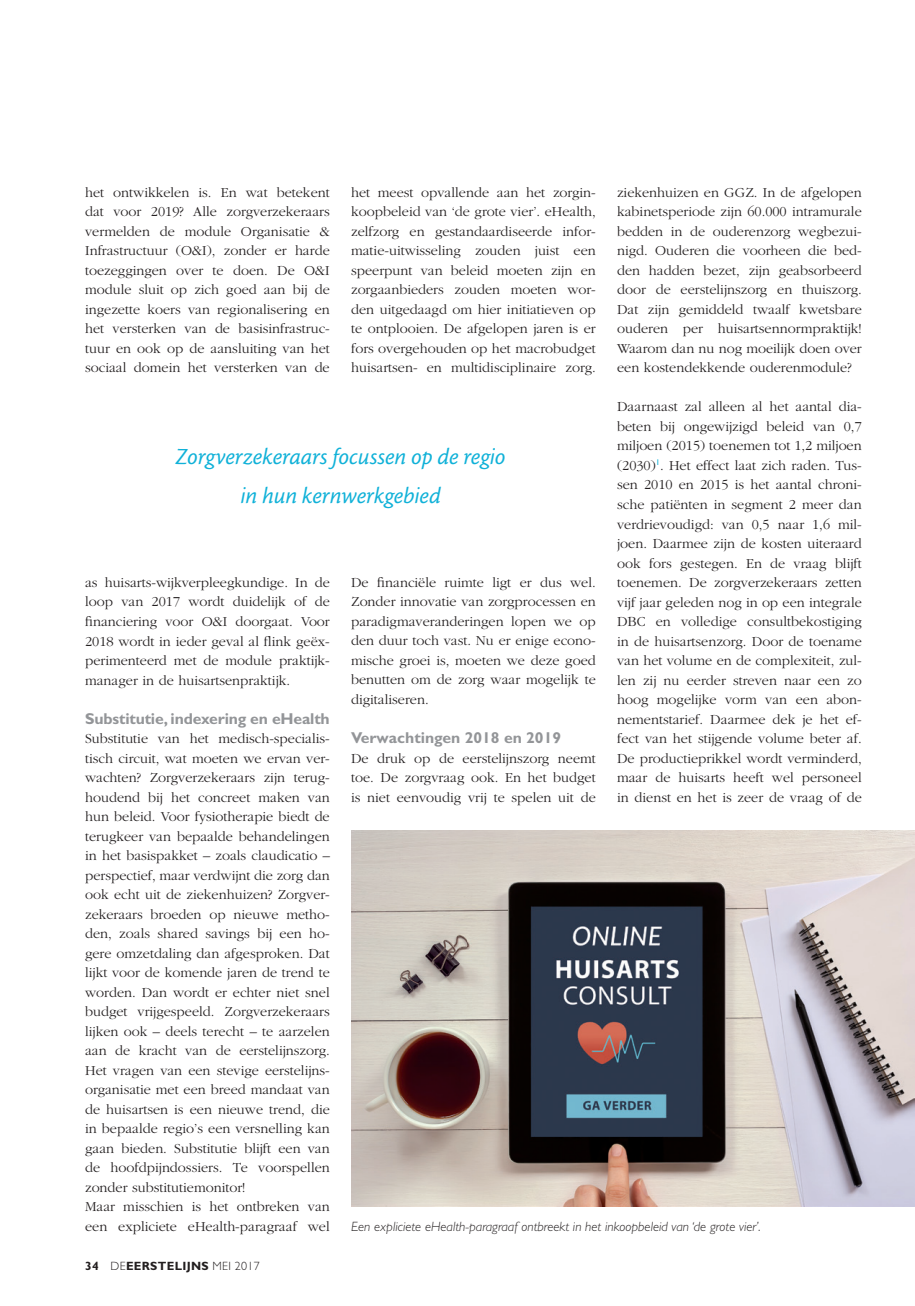
<style>
.page{position:relative;width:915px;height:1306px;background:#fff}
.page>*{position:absolute;margin:0;border:0;box-sizing:border-box;transform-origin:0 0}
.t1{font:24px/39px "Cronos MM It 408 16";letter-spacing:.005em;color:#10b1d8;text-align:center}
.t2{font:700 15.75px "Gill Sans";letter-spacing:-.01em;color:#939598}
.t3{font:300 14.25px/19.5px "Garamond";color:#231f20;text-align:justify}
.t4{font:italic 300 13.5px "Gill Sans";color:#231f20}
.t5{font:700 12px "Gill Sans";letter-spacing:.025em;color:#231f20}
.s1{font-weight:300}
</style>
<div class="page">
<img style="left:351px;top:830px;width:563px;height:376px">
<p class="t3" style="left:351px;top:183px;width:246px">het meest opvallende aan het zorgin&shy;koopbeleid van ‘de grote vier’. eHealth, zelfzorg en gestandaardiseerde infor&shy;matie-uitwisseling zouden juist een speerpunt van beleid moeten zijn en zorgaanbieders zouden moeten wor&shy;den uitgedaagd om hier initiatieven op te ontplooien. De afgelopen jaren is er fors overgehouden op het macrobudget huisartsen- en multidisciplinaire zorg.</p>
<p class="t3" style="left:85px;top:183px;width:246px">het ontwikkelen is. En wat betekent dat voor 2019? Alle zorgverzekeraars vermelden de module Organisatie &amp; Infrastructuur (O&amp;I), zonder er harde toezeggingen over te doen. De O&amp;I module sluit op zich goed aan bij de ingezette koers van regionalisering en het versterken van de basisinfrastruc&shy;tuur en ook op de aansluiting van het sociaal domein het versterken van de</p>
<p class="t3" style="left:617px;top:183px;width:246px">ziekenhuizen en GGZ. In de afgelopen kabinetsperiode zijn 60.000 intramurale bedden in de ouderenzorg wegbezui&shy;nigd. Ouderen die voorheen die bed&shy;den hadden bezet, zijn geabsorbeerd door de eerstelijnszorg en thuiszorg.<br>Dat zijn gemiddeld twaalf kwetsbare ouderen per huisartsennormpraktijk!<br>Waarom dan nu nog moeilijk doen over een kostendekkende ouderenmodule?</p>
<p class="t3" style="left:617px;top:397px;width:246px">Daarnaast zal alleen al het aantal dia&shy;beten bij ongewijzigd beleid van 0,7 miljoen (2015) toenemen tot 1,2 miljoen (2030)<sup>1</sup>. Het effect laat zich raden. Tus&shy;sen 2010 en 2015 is het aantal chroni&shy;sche patiënten in segment 2 meer dan verdrievoudigd: van 0,5 naar 1,6 mil&shy;joen. Daarmee zijn de kosten uiteraard ook fors gestegen. En de vraag blijft toenemen. De zorgverzekeraars zetten vijf jaar geleden nog in op een integrale DBC en volledige consultbekostiging in de huisartsenzorg. Door de toename van het volume en de complexiteit, zul&shy;len zij nu eerder streven naar een zo hoog mogelijke vorm van een abon&shy;nementstarief. Daarmee dek je het ef&shy;fect van het stijgende volume beter af.<br>De productieprikkel wordt verminderd, maar de huisarts heeft wel personeel in dienst en het is zeer de vraag of de</p>
<h1 class="t1" style="left:175px;top:437px;width:331px">Zorgverzekeraars focussen op de regio in hun kernwerkgebied</h1>
<p class="t3" style="left:351px;top:573px;width:246px">De financiële ruimte ligt er dus wel.<br>Zonder innovatie van zorgprocessen en paradigmaveranderingen lopen we op den duur toch vast. Nu er enige econo&shy;mische groei is, moeten we deze goed benutten om de zorg waar mogelijk te digitaliseren.</p>
<p class="t2" style="left:351px;top:728px;width:211px">Verwachtingen 2018 en 2019</p>
<p class="t3" style="left:351px;top:748px;width:246px">De druk op de eerstelijnszorg neemt toe. De zorgvraag ook. En het budget is niet eenvoudig vrij te spelen uit de</p>
<p class="t3" style="left:85px;top:573px;width:246px">as huisarts-wijkverpleegkundige. In de loop van 2017 wordt duidelijk of de financiering voor O&amp;I doorgaat. Voor 2018 wordt in ieder geval al flink geëx&shy;perimenteerd met de module praktijk&shy;manager in de huisartsenpraktijk.</p>
<p class="t2" style="left:85px;top:709px;width:246px">Substitutie, indexering en eHealth</p>
<p class="t3" style="left:85px;top:729px;width:246px;text-align:left">Substitutie van het medisch-specialis&shy;tisch circuit, wat moeten we ervan ver&shy;wachten? Zorgverzekeraars zijn terug&shy;houdend bij het concreet maken van hun beleid. Voor fysiotherapie biedt de terugkeer van bepaalde behandelingen in het basispakket – zoals claudicatio – perspectief, maar verdwijnt die zorg dan ook echt uit de ziekenhuizen? Zorgver&shy;zekeraars broeden op nieuwe metho&shy;den, zoals shared savings bij een ho&shy;gere omzetdaling dan afgesproken. Dat lijkt voor de komende jaren de trend te worden. Dan wordt er echter niet snel budget vrijgespeeld. Zorgverzekeraars lijken ook – deels terecht – te aarzelen aan de kracht van de eerstelijnszorg.<br>Het vragen van een stevige eerstelijns&shy;organisatie met een breed mandaat van de huisartsen is een nieuwe trend, die in bepaalde regio’s een versnelling kan gaan bieden. Substitutie blijft een van de hoofdpijndossiers. Te voorspellen zonder substitutiemonitor!<br>Maar misschien is het ontbreken van een expliciete eHealth-paragraaf wel</p>
<p class="t4" style="left:351px;top:1218px;width:411px">Een expliciete eHealth-paragraaf ontbreekt in het inkoopbeleid van ‘de grote vier’.</p>
<p class="t5" style="left:85px;top:1258px;width:176px">34 <span class="s1">DE</span>EERSTELIJNS <span class="s1">MEI 2017</span></p>
</div>
